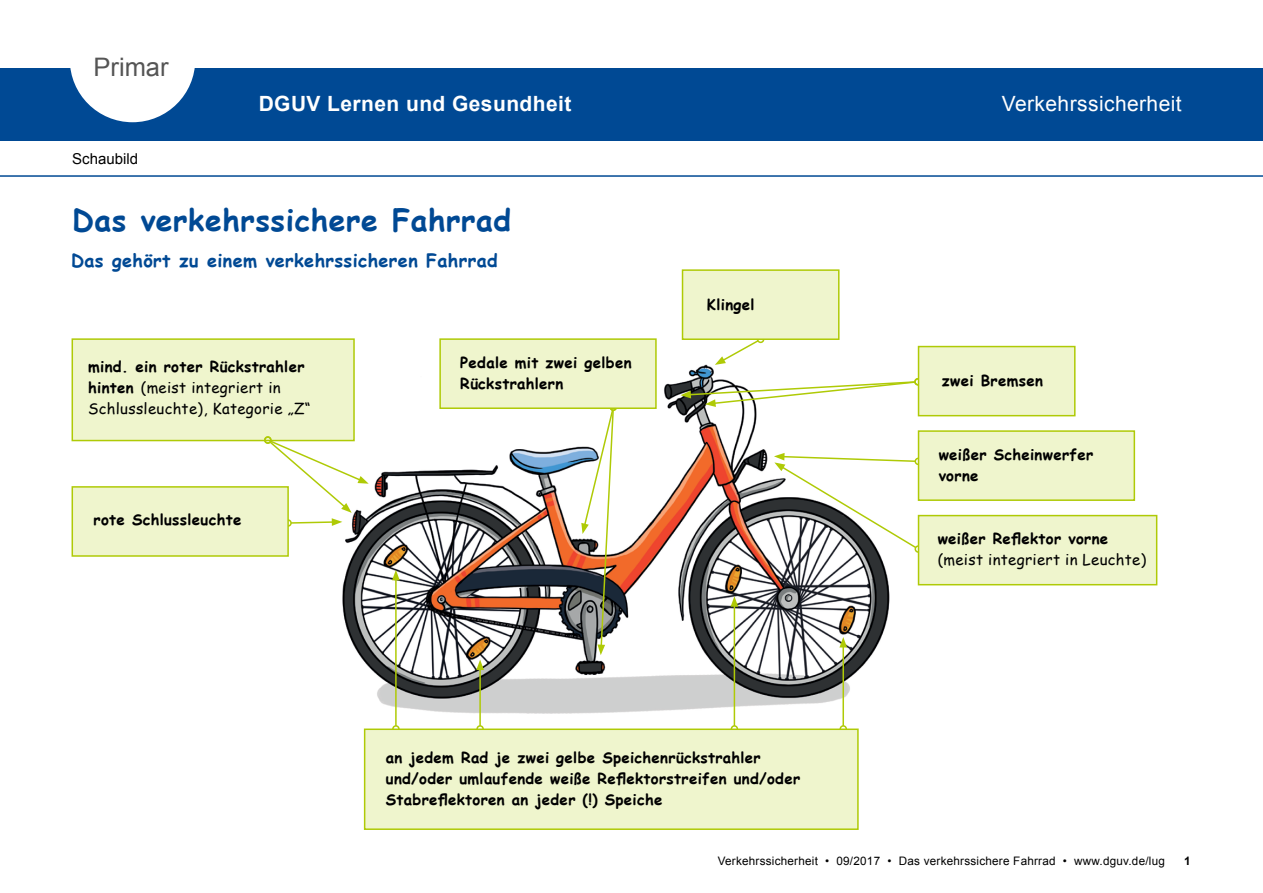
<style>
.page{position:relative;width:1263px;height:893px;background:#fff}
.page>*{position:absolute;margin:0;border:0;box-sizing:border-box;transform-origin:0 0}
.t1{font:700 30px "Comic Sans MS";letter-spacing:.02em;color:#004994}
.t2{font:25.5px "Arial";color:#555}
.t3{font:700 21px "Arial";letter-spacing:.02em;color:#fff}
.t4{font:21px "Arial";letter-spacing:.02em;color:#fff}
.t5{font:700 18px "Comic Sans MS";letter-spacing:.02em;color:#004994}
.t6{font:700 15px/21px "Comic Sans MS";letter-spacing:.02em;color:#000}
.t7{font:15px/21px "Comic Sans MS";letter-spacing:.02em;color:#000}
.t8{font:15px "Arial";color:#000}
.t9{font:11.7px "Arial";letter-spacing:.02em;color:#000}
.t10{font:700 11.7px "Arial";color:#000}
.s1{font-weight:700}
</style>
<div class="page">
<img style="left:342px;top:289px;width:573px;height:466px">
<hr style="left:395px;top:578px;width:2px;height:148px;background:#afca06">
<svg style="left:392px;top:570px;width:8px;height:10px"></svg>
<div style="left:392px;top:725px;width:8px;height:8px;border:2px solid #afca06;border-radius:50%"></div>
<hr style="left:734px;top:604px;width:1px;height:122px;background:#afca06">
<svg style="left:730px;top:596px;width:8px;height:11px"></svg>
<div style="left:731px;top:725px;width:7px;height:8px;border:2px solid #afca06;border-radius:50%"></div>
<hr style="left:479px;top:668px;width:2px;height:58px;background:#afca06">
<svg style="left:476px;top:659px;width:8px;height:11px"></svg>
<div style="left:476px;top:725px;width:8px;height:8px;border:2px solid #afca06;border-radius:50%"></div>
<hr style="left:842px;top:645px;width:2px;height:81px;background:#afca06">
<svg style="left:839px;top:637px;width:8px;height:10px"></svg>
<div style="left:839px;top:725px;width:8px;height:8px;border:2px solid #afca06;border-radius:50%"></div>
<div style="left:284px;top:519px;width:8px;height:8px;border:2px solid #afca06;border-radius:50%"></div>
<div style="left:72px;top:338px;width:283px;height:103px;background:#eff5cd;border:2px solid #afca06"></div>
<div style="left:72px;top:486px;width:217px;height:71px;background:#eff5cd;border:2px solid #afca06"></div>
<div style="left:0;top:68px;width:1263px;height:72px;background:#004994"></div>
<svg style="left:70px;top:68px;width:125px;height:54px"></svg>
<hr style="left:0;top:175px;width:1263px;height:2px;background:#004994">
<div style="left:264px;top:436px;width:8px;height:8px;border:2px solid #afca06;border-radius:50%"></div>
<svg style="left:268px;top:439px;width:101px;height:87px"></svg>
<div style="left:609px;top:403px;width:8px;height:8px;border:2px solid #afca06;border-radius:50%"></div>
<svg style="left:581px;top:409px;width:34px;height:246px"></svg>
<div style="left:757px;top:336px;width:7px;height:7px;border:2px solid #afca06;border-radius:50%"></div>
<svg style="left:715px;top:340px;width:45px;height:25px"></svg>
<div style="left:914px;top:545px;width:8px;height:8px;border:2px solid #afca06;border-radius:50%"></div>
<svg style="left:774px;top:453px;width:144px;height:97px"></svg>
<div style="left:914px;top:378px;width:8px;height:8px;border:2px solid #afca06;border-radius:50%"></div>
<svg style="left:680px;top:380px;width:237px;height:27px"></svg>
<div style="left:364px;top:728px;width:495px;height:102px;background:#eff5cd;border:2px solid #afca06"></div>
<div style="left:439px;top:338px;width:218px;height:71px;background:#eff5cd;border:2px solid #afca06"></div>
<div style="left:918px;top:430px;width:217px;height:71px;background:#eff5cd;border:2px solid #afca06"></div>
<div style="left:918px;top:515px;width:239px;height:70px;background:#eff5cd;border:2px solid #afca06"></div>
<div style="left:918px;top:346px;width:157px;height:70px;background:#eff5cd;border:2px solid #afca06"></div>
<div style="left:682px;top:269px;width:157px;height:71px;background:#eff5cd;border:2px solid #afca06"></div>
<h2 class="t2" style="left:94px;top:50px;width:77px">Primar</h2>
<p class="t8" style="left:72px;top:149px;width:67px">Schaubild</p>
<h3 class="t3" style="left:259px;top:89px;width:314px">DGUV Lernen und Gesundheit</h3>
<h3 class="t4" style="left:1002px;top:90px;width:181px">Verkehrssicherheit</h3>
<h1 class="t1" style="left:72px;top:198px;width:440px">Das verkehrssichere Fahrrad</h1>
<p class="t5" style="left:71px;top:247px;width:428px">Das gehört zu einem verkehrssicheren Fahrrad</p>
<p class="t7" style="left:88px;top:356px;width:224px"><span class="s1">mind. ein roter Rückstrahler hinten</span> (meist integriert in<br>Schlussleuchte), Kategorie „Z“</p>
<p class="t6" style="left:94px;top:509px;width:149px">rote Schlussleuchte</p>
<p class="t6" style="left:460px;top:351px;width:173px">Pedale mit zwei gelben<br>Rückstrahlern</p>
<p class="t6" style="left:707px;top:293px;width:49px">Klingel</p>
<p class="t6" style="left:386px;top:747px;width:416px">an jedem Rad je zwei gelbe Speichenrückstrahler und/oder umlaufende weiße Reflektorstreifen und/oder<br>Stabreflektoren an jeder (!) Speiche</p>
<p class="t6" style="left:942px;top:369px;width:102px">zwei Bremsen</p>
<p class="t6" style="left:939px;top:444px;width:156px">weißer Scheinwerfer vorne</p>
<p class="t6" style="left:938px;top:528px;width:172px">weißer Reflektor vorne</p>
<p class="t7" style="left:938px;top:549px;width:210px">(meist integriert in Leuchte)</p>
<p class="t9" style="left:718px;top:854px;width:449px">Verkehrssicherheit • 09/2017 • Das verkehrssichere Fahrrad • www.dguv.de/lug</p>
<p class="t10" style="left:1184px;top:853px;width:8px">1</p>
</div>
